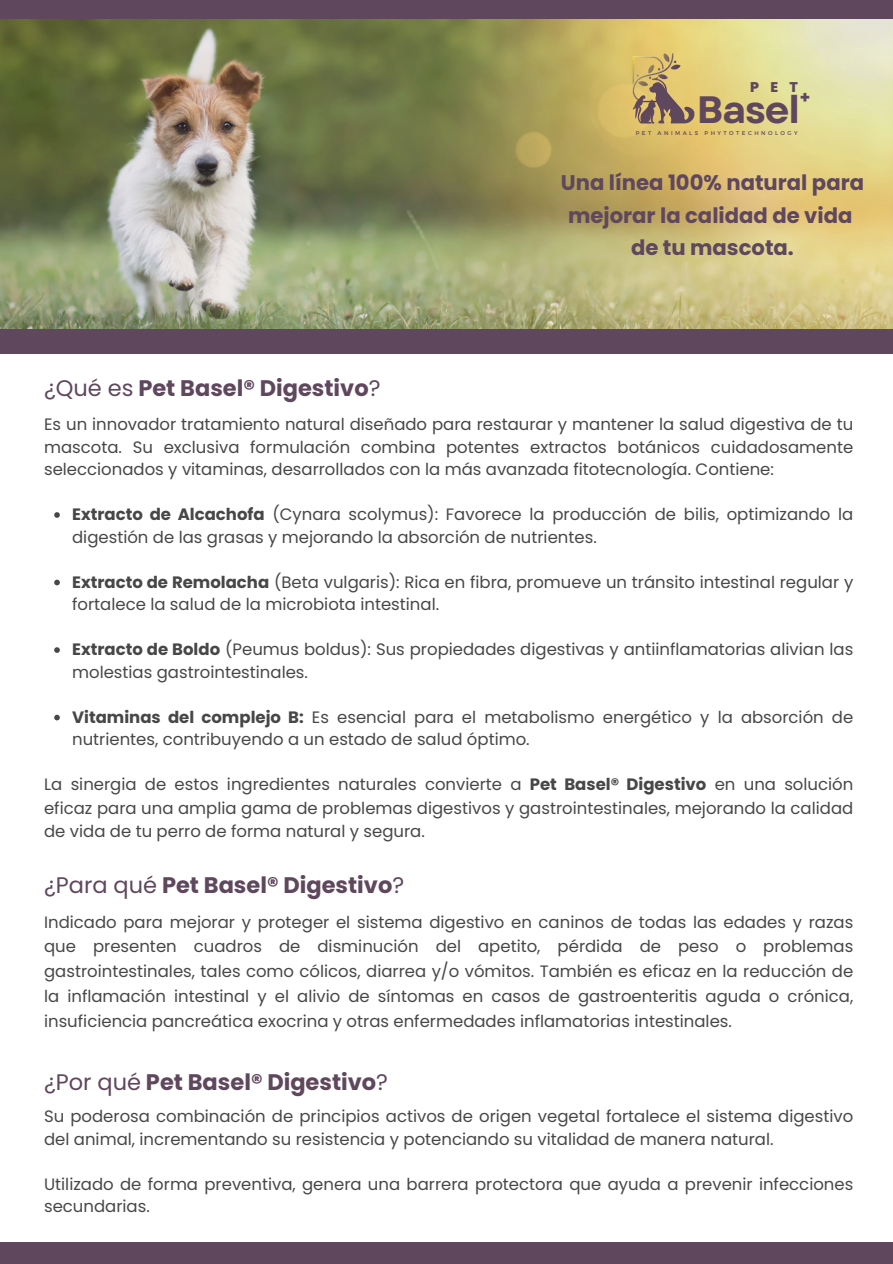
<style>
.page{position:relative;width:893px;height:1264px;background:#fff}
.page>*{position:absolute;margin:0;border:0;box-sizing:border-box;transform-origin:0 0}
.t1{font:700 38.1px "Garet";letter-spacing:-.03em;color:#5f475e}
.t2{font:700 22.5px "Poppins";color:#5f475e}
.t3{font:700 21.15px/32.7px "Poppins";color:#5f475e;text-align:center}
.t4{font:700 20.55px "Garet";color:#5f475e}
.t5{font:16.5px/22.5px "Poppins";color:#474747}
.t6{font:800 14.1px "Poppins";color:#5f475e}
.t7{font:5.55px "Montserrat";letter-spacing:.445em;color:#5f475e}
.s1{font-weight:400}
.s2{font-weight:700}
</style>
<div class="page">
<div style="left:0;top:252px;width:892px;height:101px;background:#5f475e"></div>
<div style="left:0;top:0;width:892px;height:20px;background:#5f475e"></div>
<div style="left:0;top:1242px;width:892px;height:21px;background:#5f475e"></div>
<svg style="left:54px;top:512px;width:6px;height:6px"></svg>
<svg style="left:54px;top:579px;width:6px;height:6px"></svg>
<svg style="left:54px;top:647px;width:6px;height:6px"></svg>
<svg style="left:54px;top:714px;width:6px;height:6px"></svg>
<img style="left:0;top:20px;width:892px;height:308px">
<img style="left:625px;top:27px;width:58px;height:93px">
<svg style="left:632px;top:82px;width:62px;height:41px;background:#a78c67"></svg>
<p class="t6" style="left:750px;top:77px;width:49px">PET</p>
<h1 class="t1" style="left:697px;top:82px;width:104px">Basel</h1>
<p class="t4" style="left:799px;top:82px;width:13px">+</p>
<h3 class="t7" style="left:635px;top:129px;width:163px">PET ANIMALS PHYTOTECHNOLOGY</h3>
<h2 class="t3" style="left:561px;top:166px;width:305px">Una línea 100% natural para mejorar la calidad de vida de tu mascota.</h2>
<p class="t2" style="left:44px;top:372px;width:338px"><span class="s1">¿Qué es</span> Pet Basel® Digestivo<span class="s1">?</span></p>
<p class="t5" style="left:44px;top:413px;width:810px;text-align:justify">Es un innovador tratamiento natural diseñado para restaurar y mantener la salud digestiva de tu mascota. Su exclusiva formulación combina potentes extractos botánicos cuidadosamente seleccionados y vitaminas, desarrollados con la más avanzada fitotecnología. Contiene:</p>
<p class="t5" style="left:72px;top:503px;width:782px"><span class="s2">Extracto de Alcachofa</span> (Cynara scolymus): Favorece la producción de bilis, optimizando la digestión de las grasas y mejorando la absorción de nutrientes.</p>
<h1 class="t5" style="left:72px;top:570px;width:782px"><span class="s2">Extracto de Remolacha</span> (Beta vulgaris): Rica en fibra, promueve un tránsito intestinal regular y fortalece la salud de la microbiota intestinal.</h1>
<p class="t5" style="left:72px;top:638px;width:782px"><span class="s2">Extracto de Boldo</span> (Peumus boldus): Sus propiedades digestivas y antiinflamatorias alivian las molestias gastrointestinales.</p>
<h2 class="t5" style="left:72px;top:705px;width:782px"><span class="s2">Vitaminas del complejo B:</span> Es esencial para el metabolismo energético y la absorción de nutrientes, contribuyendo a un estado de salud óptimo.</h2>
<h3 class="t5" style="left:44px;top:772px;width:810px;line-height:23.7px;text-align:justify">La sinergia de estos ingredientes naturales convierte a <span class="s2">Pet Basel® Digestivo</span> en una solución eficaz para una amplia gama de problemas digestivos y gastrointestinales, mejorando la calidad de vida de tu perro de forma natural y segura.</h3>
<p class="t2" style="left:44px;top:869px;width:361px"><span class="s1">¿Para qué</span> Pet Basel® Digestivo<span class="s1">?</span></p>
<p class="t5" style="left:44px;top:909px;width:810px;line-height:24.8px;text-align:justify">Indicado para mejorar y proteger el sistema digestivo en caninos de todas las edades y razas que presenten cuadros de disminución del apetito, pérdida de peso o problemas gastrointestinales, tales como cólicos, diarrea y/o vómitos. También es eficaz en la reducción de la inflamación intestinal y el alivio de síntomas en casos de gastroenteritis aguda o crónica, insuficiencia pancreática exocrina y otras enfermedades inflamatorias intestinales.</p>
<p class="t2" style="left:44px;top:1065px;width:345px"><span class="s1">¿Por qué</span> Pet Basel® Digestivo<span class="s1">?</span></p>
<p class="t5" style="left:44px;top:1105px;width:810px">Su poderosa combinación de principios activos de origen vegetal fortalece el sistema digestivo del animal, incrementando su resistencia y potenciando su vitalidad de manera natural.</p>
<h3 class="t5" style="left:44px;top:1172px;width:810px">Utilizado de forma preventiva, genera una barrera protectora que ayuda a prevenir infecciones secundarias.</h3>
</div>
